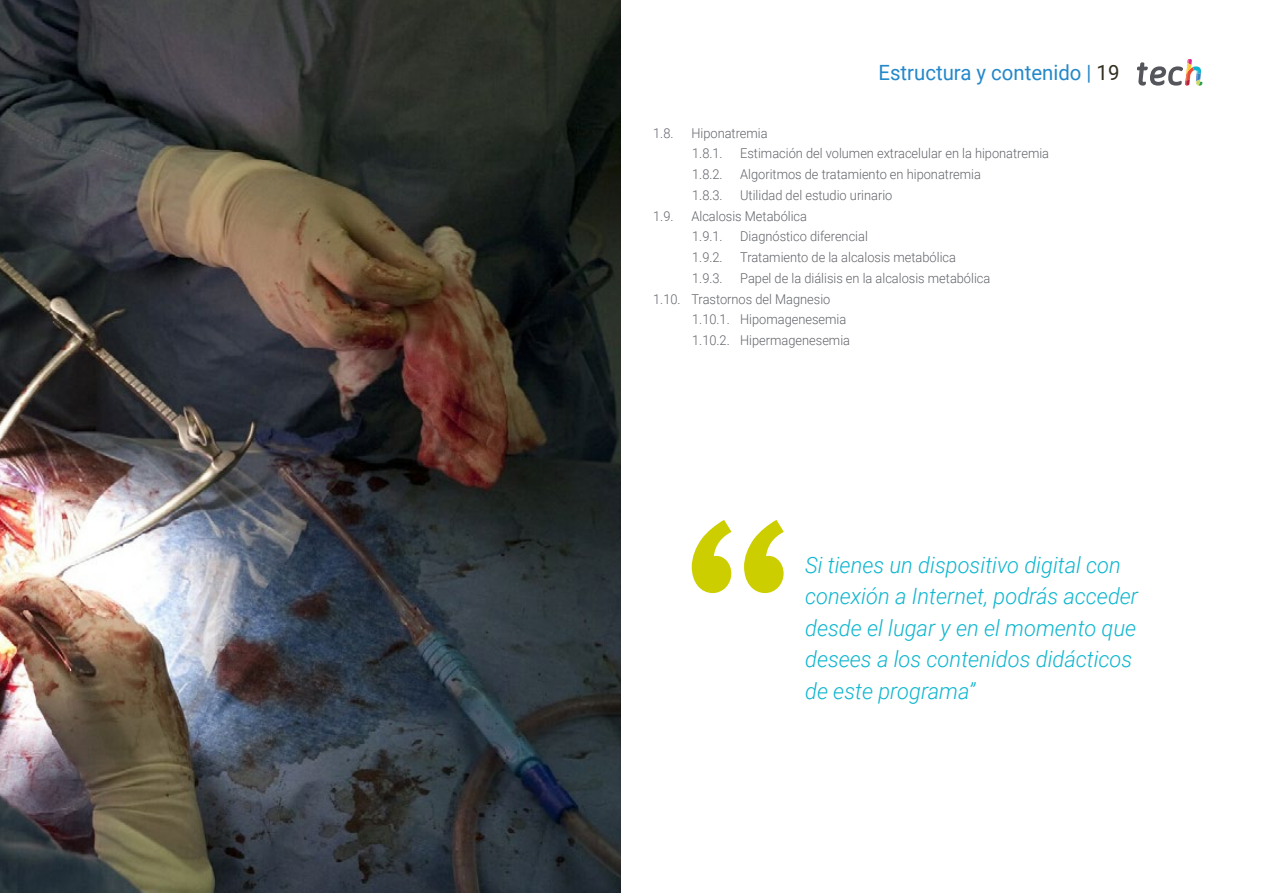
<style>
.page{position:relative;width:1263px;height:893px;background:#fff}
.page>*{position:absolute;margin:0;border:0;box-sizing:border-box;transform-origin:0 0}
.t1{font:italic 300 22.5px/31.5px "Roboto";color:#0fb6cf}
.t2{font:21px "Roboto";color:#2488c9}
.t3{font:300 13.5px/20.7px "Roboto";color:#61646a;scale:.95 1}
.s1{color:#312e20}
</style>
<div class="page">
<img style="left:0;top:0;width:621px;height:893px">
<svg style="left:692px;top:520px;width:92px;height:73px"></svg>
<svg style="left:1137px;top:59px;width:65px;height:27px"></svg>
<h2 class="t2" style="left:878px;top:57px;width:242px">Estructura y contenido | <span class="s1">19</span></h2>
<p class="t3" style="left:653px;top:122px;width:23px">1.8.</p>
<p class="t3" style="left:691px;top:122px;width:82px">Hiponatremia<br>1.8.1.</p>
<p class="t3" style="left:740px;top:143px;width:327px">Estimación del volumen extracelular en la hiponatremia</p>
<p class="t3" style="left:692px;top:164px;width:34px">1.8.2.</p>
<p class="t3" style="left:740px;top:164px;width:255px">Algoritmos de tratamiento en hiponatremia</p>
<p class="t3" style="left:692px;top:184px;width:34px">1.8.3.</p>
<p class="t3" style="left:740px;top:184px;width:162px">Utilidad del estudio urinario</p>
<p class="t3" style="left:653px;top:205px;width:23px">1.9.</p>
<p class="t3" style="left:691px;top:205px;width:123px">Alcalosis Metabólica<br>1.9.1.</p>
<p class="t3" style="left:740px;top:226px;width:136px">Diagnóstico diferencial</p>
<p class="t3" style="left:692px;top:247px;width:34px">1.9.2.</p>
<p class="t3" style="left:740px;top:247px;width:229px">Tratamiento de la alcalosis metabólica</p>
<p class="t3" style="left:692px;top:267px;width:34px">1.9.3.</p>
<p class="t3" style="left:740px;top:267px;width:265px">Papel de la diálisis en la alcalosis metabólica</p>
<p class="t3" style="left:653px;top:288px;width:188px">1.10. Trastornos del Magnesio</p>
<p class="t3" style="left:692px;top:309px;width:164px">1.10.1. Hipomagenesemia</p>
<p class="t3" style="left:692px;top:330px;width:168px">1.10.2. Hipermagenesemia</p>
<h1 class="t1" style="left:805px;top:548px;width:334px">Si tienes un dispositivo digital con conexión a Internet, podrás acceder desde el lugar y en el momento que desees a los contenidos didácticos de este programa”</h1>
</div>
